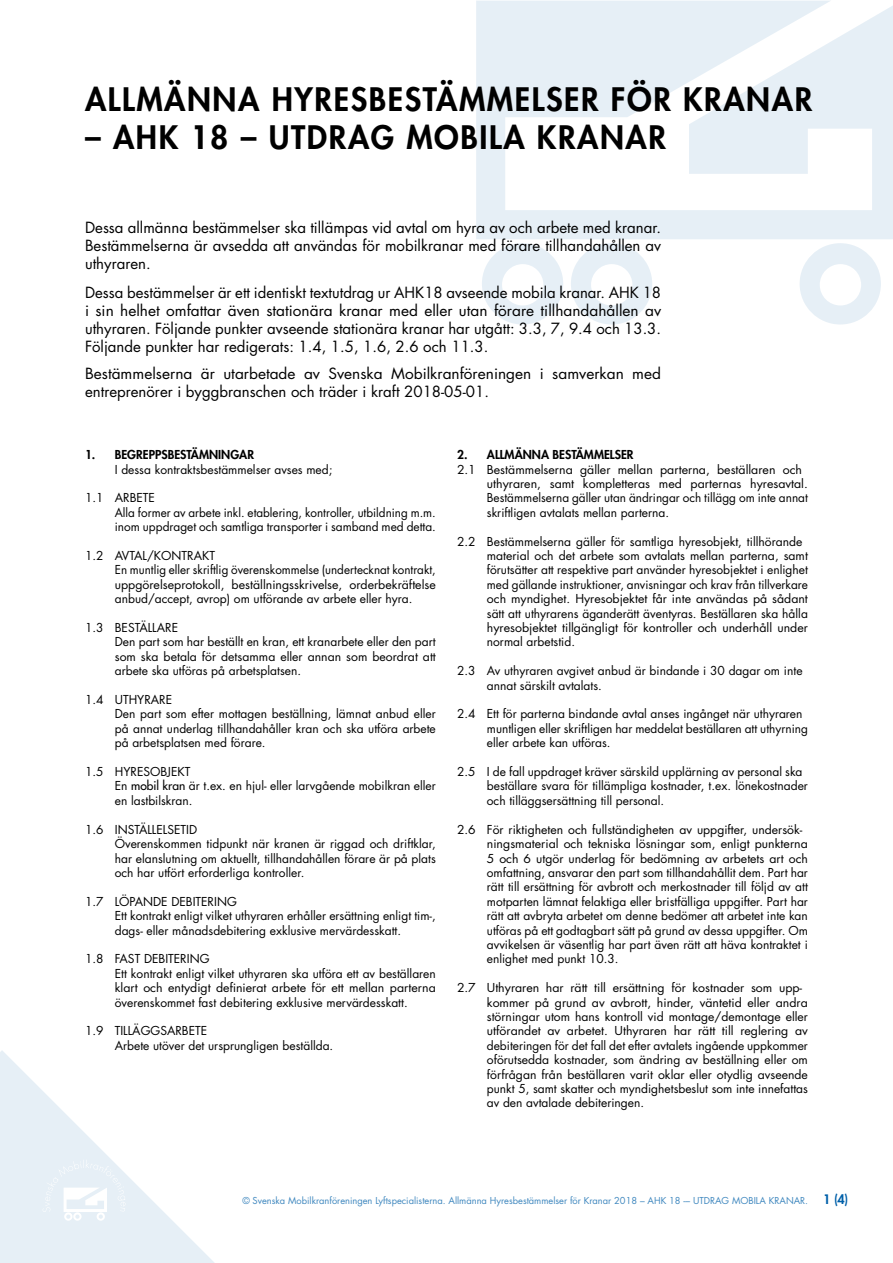
<style>
.page{position:relative;width:893px;height:1263px;background:#fff}
.page>*{position:absolute;margin:0;border:0;box-sizing:border-box;transform-origin:0 0}
.t1{font:300 262.65px "Futura Std";color:#000502}
.t2{font:800 31.5px "Futura Std";letter-spacing:.05em;color:#000}
.t3{font:15px/18px "Futura Std";color:#000;text-align:justify}
.t4{font:800 12.75px "Futura Std";color:#0060a9}
.t5{font:12px/14.4px "Futura Std";color:#000}
.t6{font:800 12px "Futura Std";color:#000}
.t7{font:9.3px "Futura Std";color:#4088bf}
.s1{font-weight:500}
</style>
<div class="page">
<svg style="left:0;top:1050px;width:215px;height:213px"></svg>
<svg style="left:43px;top:1159px;width:83px;height:62px"></svg>
<svg style="left:476px;top:1px;width:417px;height:238px;fill:#e6eff6"></svg>
<svg style="left:800px;top:243px;width:81px;height:81px"></svg>
<svg style="left:482px;top:119px;width:176px;height:205px"></svg>
<h2 class="t2" style="left:85px;top:79px;width:729px">ALLMÄNNA HYRESBESTÄMMELSER FÖR KRANAR</h2>
<h2 class="t2" style="left:85px;top:117px;width:582px">– AHK 18 – UTDRAG MOBILA KRANAR</h2>
<h1 class="t1" style="left:440px;top:-13px;width:75px">r</h1>
<p class="t3" style="left:85px;top:219px;width:578px">Dessa allmänna bestämmelser ska tillämpas vid avtal om hyra av och arbete med kranar.<br>Bestämmelserna är avsedda att användas för mobilkranar med förare tillhandahållen av uthyraren.</p>
<p class="t3" style="left:85px;top:283px;width:578px">Dessa bestämmelser är ett identiskt textutdrag ur AHK18 avseende mobila kranar. AHK 18 i sin helhet omfattar även stationära kranar med eller utan förare tillhandahållen av uthyraren. Följande punkter avseende stationära kranar har utgått: 3.3, 7, 9.4 och 13.3.<br>Följande punkter har redigerats: 1.4, 1.5, 1.6, 2.6 och 11.3.</p>
<p class="t3" style="left:85px;top:364px;width:578px">Bestämmelserna är utarbetade av Svenska Mobilkranföreningen i samverkan med entreprenörer i byggbranschen och träder i kraft 2018-05-01.</p>
<p class="t6" style="left:85px;top:447px;width:170px">1. BEGREPPSBESTÄMNINGAR</p>
<p class="t5" style="left:115px;top:462px;width:219px">I dessa kontraktsbestämmelser avses med;</p>
<p class="t5" style="left:115px;top:491px;width:323px;text-indent:-30px">1.1 ARBETE<br>Alla former av arbete inkl. etablering, kontroller, utbildning m.m. inom uppdraget och samtliga transporter i samband med detta.</p>
<p class="t5" style="left:115px;top:549px;width:323px;text-indent:-30px">1.2 AVTAL/KONTRAKT<br>En muntlig eller skriftlig överenskommelse (undertecknat kontrakt, uppgörelseprotokoll, beställningsskrivelse, orderbekräftelse anbud/accept, avrop) om utförande av arbete eller hyra.</p>
<p class="t5" style="left:115px;top:621px;width:323px;text-indent:-30px">1.3 BESTÄLLARE<br>Den part som har beställt en kran, ett kranarbete eller den part som ska betala för detsamma eller annan som beordrat att arbete ska utföras på arbetsplatsen.</p>
<p class="t5" style="left:115px;top:693px;width:323px;text-indent:-30px">1.4 UTHYRARE<br>Den part som efter mottagen beställning, lämnat anbud eller på annat underlag tillhandahåller kran och ska utföra arbete på arbetsplatsen med förare.</p>
<p class="t5" style="left:115px;top:765px;width:323px;text-indent:-30px">1.5 HYRESOBJEKT<br>En <span class="s1">mobil kran</span> är t.ex. en hjul- eller larvgående mobilkran eller en lastbilskran.</p>
<p class="t5" style="left:115px;top:822px;width:323px;text-indent:-30px">1.6 INSTÄLLELSETID<br>Överenskommen tidpunkt när kranen är riggad och driftklar, har elanslutning om aktuellt, tillhandahållen förare är på plats och har utfört erforderliga kontroller.</p>
<p class="t5" style="left:115px;top:894px;width:322px;text-indent:-30px">1.7 LÖPANDE DEBITERING<br>Ett kontrakt enligt vilket uthyraren erhåller ersättning enligt tim-, dags- eller månadsdebitering exklusive mervärdesskatt.</p>
<p class="t5" style="left:115px;top:952px;width:323px;text-indent:-30px">1.8 FAST DEBITERING<br>Ett kontrakt enligt vilket uthyraren ska utföra ett av beställaren klart och entydigt definierat arbete för ett mellan parterna överenskommet fast debitering exklusive mervärdesskatt.</p>
<p class="t5" style="left:115px;top:1024px;width:220px;text-indent:-30px">1.9 TILLÄGGSARBETE<br>Arbete utöver det ursprungligen beställda.</p>
<p class="t6" style="left:457px;top:447px;width:178px">2. ALLMÄNNA BESTÄMMELSER</p>
<p class="t5" style="left:487px;top:462px;width:323px;text-indent:-30px">2.1 Bestämmelserna gäller mellan parterna, beställaren och uthyraren, samt kompletteras med parternas hyresavtal.<br>Bestämmelserna gäller utan ändringar och tillägg om inte annat skriftligen avtalats mellan parterna.</p>
<p class="t5" style="left:487px;top:534px;width:323px;text-indent:-30px">2.2 Bestämmelserna gäller för samtliga hyresobjekt, tillhörande material och det arbete som avtalats mellan parterna, samt förutsätter att respektive part använder hyresobjektet i enlighet med gällande instruktioner, anvisningar och krav från tillverkare och myndighet. Hyresobjektet får inte användas på sådant sätt att uthyrarens äganderätt äventyras. Beställaren ska hålla hyresobjektet tillgängligt för kontroller och underhåll under normal arbetstid.</p>
<p class="t5" style="left:487px;top:664px;width:317px;text-indent:-30px">2.3 Av uthyraren avgivet anbud är bindande i 30 dagar om inte annat särskilt avtalats.</p>
<p class="t5" style="left:487px;top:707px;width:323px;text-indent:-30px">2.4 Ett för parterna bindande avtal anses ingånget när uthyraren muntligen eller skriftligen har meddelat beställaren att uthyrning eller arbete kan utföras.</p>
<p class="t5" style="left:487px;top:765px;width:322px;text-indent:-30px">2.5 I de fall uppdraget kräver särskild upplärning av personal ska beställare svara för tillämpliga kostnader, t.ex. lönekostnader och tilläggsersättning till personal.</p>
<p class="t5" style="left:487px;top:822px;width:323px;text-indent:-30px">2.6 För riktigheten och fullständigheten av uppgifter, undersök&shy;ningsmaterial och tekniska lösningar som, enligt punkterna 5 och 6 utgör underlag för bedömning av arbetets art och omfattning, ansvarar den part som tillhandahållit dem. Part har rätt till ersättning för avbrott och merkostnader till följd av att motparten lämnat felaktiga eller bristfälliga uppgifter. Part har rätt att avbryta arbetet om denne bedömer att arbetet inte kan utföras på ett godtagbart sätt på grund av dessa uppgifter. Om avvikelsen är väsentlig har part även rätt att häva kontraktet i enlighet med punkt 10.3.</p>
<p class="t5" style="left:487px;top:981px;width:323px;text-indent:-30px">2.7 Uthyraren har rätt till ersättning för kostnader som upp&shy;kommer på grund av avbrott, hinder, väntetid eller andra störningar utom hans kontroll vid montage/demontage eller utförandet av arbetet. Uthyraren har rätt till reglering av debiteringen för det fall det efter avtalets ingående uppkommer oförutsedda kostnader, som ändring av beställning eller om förfrågan från beställaren varit oklar eller otydlig avseende punkt 5, samt skatter och myndighetsbeslut som inte innefattas av den avtalade debiteringen.</p>
<p class="t7" style="left:242px;top:1195px;width:567px">© Svenska Mobilkranföreningen Lyftspecialisterna. Allmänna Hyresbestämmelser för Kranar 2018 – AHK 18 -– UTDRAG MOBILA KRANAR.</p>
<p class="t4" style="left:823px;top:1191px;width:27px">1 (4)</p>
</div>
